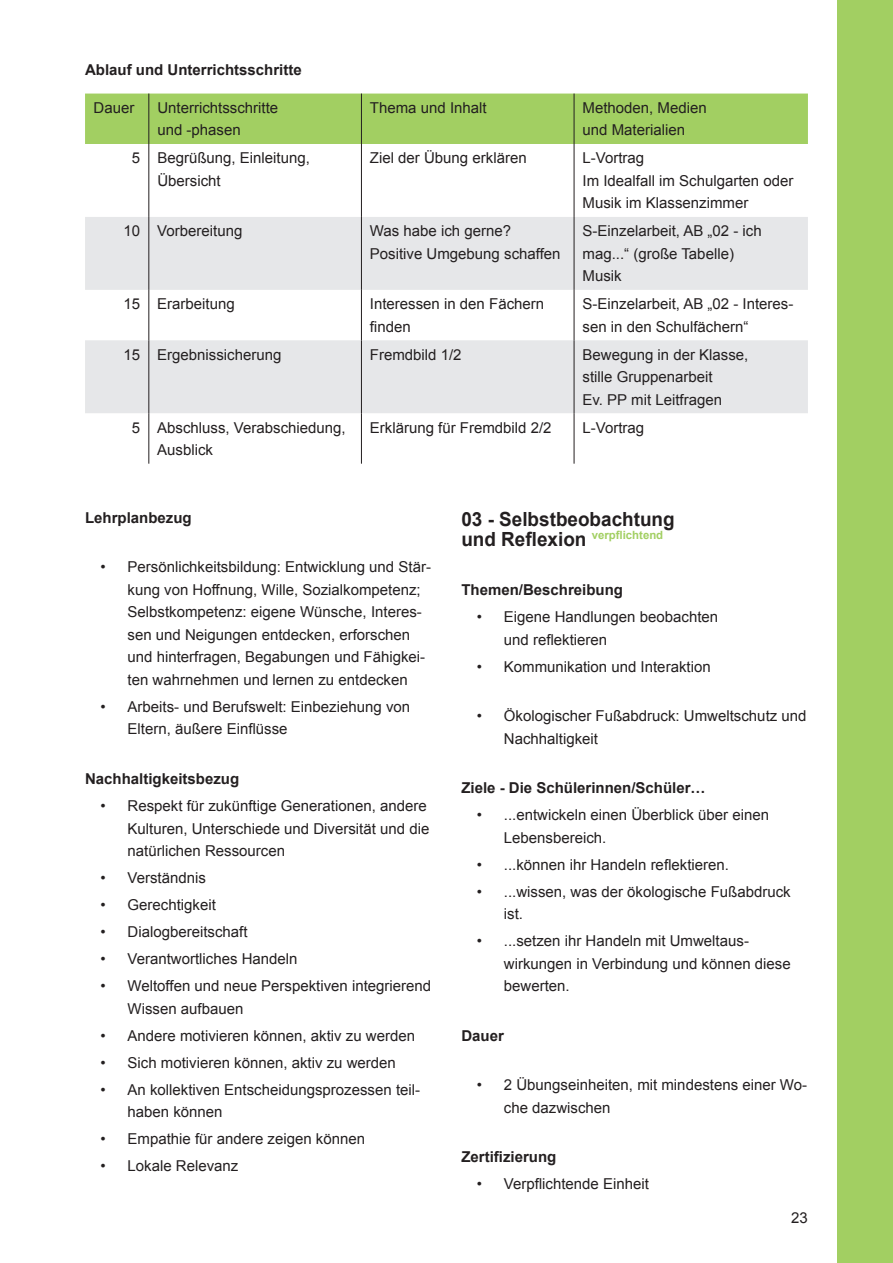
<style>
.page{position:relative;width:893px;height:1263px;background:#fff}
.page>*{position:absolute;margin:0;border:0;box-sizing:border-box;transform-origin:0 0}
.t1{font:700 19.5px "Arial";color:#231f20}
.t2{font:15px/22.5px "Arial";color:#231f20}
.t3{font:700 15px "Arial";color:#231f20}
.t4{font:700 11.4px "Arial";color:#a2cf62}
.s1{font-size:19.5px;color:#231f20}
</style>
<div class="page">
<div style="left:85px;top:94px;width:723px;height:50px;background:#a2cf62"></div>
<svg style="left:85px;top:217px;width:723px;height:196px;fill:#e6e7e9"></svg>
<hr style="left:149px;top:94px;width:1px;height:50px;background:#231f20">
<hr style="left:361px;top:94px;width:1px;height:50px;background:#231f20">
<hr style="left:574px;top:94px;width:1px;height:50px;background:#231f20">
<hr style="left:149px;top:144px;width:1px;height:73px;background:#231f20">
<hr style="left:361px;top:144px;width:1px;height:73px;background:#231f20">
<hr style="left:574px;top:144px;width:1px;height:73px;background:#231f20">
<hr style="left:149px;top:217px;width:1px;height:73px;background:#231f20">
<hr style="left:361px;top:217px;width:1px;height:73px;background:#231f20">
<hr style="left:574px;top:217px;width:1px;height:73px;background:#231f20">
<hr style="left:149px;top:290px;width:1px;height:50px;background:#231f20">
<hr style="left:361px;top:290px;width:1px;height:50px;background:#231f20">
<hr style="left:574px;top:290px;width:1px;height:50px;background:#231f20">
<hr style="left:149px;top:340px;width:1px;height:73px;background:#231f20">
<hr style="left:361px;top:340px;width:1px;height:73px;background:#231f20">
<hr style="left:574px;top:340px;width:1px;height:73px;background:#231f20">
<hr style="left:149px;top:413px;width:1px;height:51px;background:#231f20">
<hr style="left:361px;top:413px;width:1px;height:51px;background:#231f20">
<hr style="left:574px;top:413px;width:1px;height:51px;background:#231f20">
<div style="left:838px;top:0;width:55px;height:1263px;background:#a2cf62"></div>
<p class="t3" style="left:85px;top:59px;width:218px">Ablauf und Unterrichtsschritte</p>
<p class="t2" style="left:94px;top:97px;width:42px">Dauer</p>
<p class="t2" style="left:157px;top:97px;width:122px">Unterrichtsschritte und -phasen</p>
<p class="t2" style="left:370px;top:97px;width:118px">Thema und Inhalt</p>
<p class="t2" style="left:583px;top:97px;width:126px">Methoden, Medien und Materialien</p>
<p class="t2" style="left:157px;top:147px;width:154px;text-indent:-25px">5 Begrüßung, Einleitung,<br>Übersicht</p>
<p class="t2" style="left:370px;top:147px;width:158px">Ziel der Übung erklären</p>
<p class="t2" style="left:583px;top:147px;width:212px">L-Vortrag<br>Im Idealfall im Schulgarten oder<br>Musik im Klassenzimmer</p>
<p class="t2" style="left:124px;top:220px;width:120px">10 Vorbereitung</p>
<p class="t2" style="left:370px;top:220px;width:192px">Was habe ich gerne?<br>Positive Umgebung schaffen</p>
<p class="t2" style="left:582px;top:220px;width:181px">S-Einzelarbeit, AB „02 - ich mag...“ (große Tabelle)<br>Musik</p>
<p class="t2" style="left:124px;top:293px;width:113px">15 Erarbeitung</p>
<p class="t2" style="left:370px;top:293px;width:176px">Interessen in den Fächern finden</p>
<p class="t2" style="left:582px;top:293px;width:212px">S-Einzelarbeit, AB „02 - Interes&shy;sen in den Schulfächern“</p>
<p class="t2" style="left:124px;top:343px;width:159px">15 Ergebnissicherung</p>
<p class="t2" style="left:370px;top:343px;width:93px">Fremdbild 1/2</p>
<p class="t2" style="left:582px;top:343px;width:167px">Bewegung in der Klasse, stille Gruppenarbeit<br>Ev. PP mit Leitfragen</p>
<p class="t2" style="left:157px;top:416px;width:190px;text-indent:-25px">5 Abschluss, Verabschiedung,<br>Ausblick</p>
<p class="t2" style="left:370px;top:416px;width:183px">Erklärung für Fremdbild 2/2</p>
<p class="t2" style="left:582px;top:416px;width:63px">L-Vortrag</p>
<p class="t3" style="left:85px;top:508px;width:108px">Lehrplanbezug</p>
<p class="t2" style="left:128px;top:556px;width:305px;text-indent:-27px">• Persönlichkeitsbildung: Entwicklung und Stär&shy;kung von Hoffnung, Wille, Sozialkompetenz; Selbstkompetenz: eigene Wünsche, Interes&shy;sen und Neigungen entdecken, erforschen und hinterfragen, Begabungen und Fähigkei&shy;ten wahrnehmen und lernen zu entdecken</p>
<p class="t2" style="left:128px;top:696px;width:284px;text-indent:-27px">• Arbeits- und Berufswelt: Einbeziehung von<br>Eltern, äußere Einflüsse</p>
<p class="t3" style="left:85px;top:769px;width:156px">Nachhaltigkeitsbezug</p>
<p class="t2" style="left:128px;top:795px;width:303px;text-indent:-27px">• Respekt für zukünftige Generationen, andere<br>Kulturen, Unterschiede und Diversität und die natürlichen Ressourcen</p>
<p class="t2" style="left:101px;top:867px;width:107px">• Verständnis</p>
<p class="t2" style="left:101px;top:894px;width:117px">• Gerechtigkeit</p>
<p class="t2" style="left:101px;top:921px;width:149px">• Dialogbereitschaft</p>
<p class="t2" style="left:101px;top:948px;width:199px">• Verantwortliches Handeln</p>
<p class="t2" style="left:128px;top:975px;width:305px;text-indent:-27px">• Weltoffen und neue Perspektiven integrierend<br>Wissen aufbauen</p>
<p class="t2" style="left:101px;top:1024px;width:316px">• Andere motivieren können, aktiv zu werden</p>
<p class="t2" style="left:101px;top:1051px;width:297px">• Sich motivieren können, aktiv zu werden</p>
<p class="t2" style="left:128px;top:1078px;width:294px;text-indent:-27px">• An kollektiven Entscheidungsprozessen teil&shy;haben können</p>
<p class="t2" style="left:101px;top:1128px;width:266px">• Empathie für andere zeigen können</p>
<p class="t2" style="left:101px;top:1155px;width:139px">• Lokale Relevanz</p>
<h1 class="t1" style="left:461px;top:506px;width:215px">03 - Selbstbeobachtung</h1>
<p class="t4" style="left:461px;top:528px;width:203px"><span class="s1">und Reflexion</span> verpflichtend</p>
<p class="t3" style="left:461px;top:580px;width:163px">Themen/Beschreibung</p>
<p class="t2" style="left:504px;top:606px;width:216px;text-indent:-27px">• Eigene Handlungen beobachten und reflektieren</p>
<p class="t2" style="left:477px;top:655px;width:235px">• Kommunikation und Interaktion</p>
<p class="t2" style="left:504px;top:705px;width:304px;text-indent:-27px">• Ökologischer Fußabdruck: Umweltschutz und<br>Nachhaltigkeit</p>
<p class="t3" style="left:461px;top:778px;width:246px">Ziele - Die Schülerinnen/Schüler…</p>
<p class="t2" style="left:504px;top:804px;width:267px;text-indent:-27px">• ...entwickeln einen Überblick über einen<br>Lebensbereich.</p>
<p class="t2" style="left:477px;top:853px;width:254px">• ...können ihr Handeln reflektieren.</p>
<p class="t2" style="left:504px;top:880px;width:288px;text-indent:-27px">• ...wissen, was der ökologische Fußabdruck ist.</p>
<p class="t2" style="left:504px;top:930px;width:288px;text-indent:-27px">• ...setzen ihr Handeln mit Umweltaus&shy;wirkungen in Verbindung und können diese bewerten.</p>
<p class="t3" style="left:461px;top:1025px;width:44px">Dauer</p>
<p class="t2" style="left:504px;top:1074px;width:305px;text-indent:-27px">• 2 Übungseinheiten, mit mindestens einer Wo&shy;che dazwischen</p>
<p class="t3" style="left:461px;top:1147px;width:97px">Zertifizierung</p>
<p class="t2" style="left:477px;top:1173px;width:174px">• Verpflichtende Einheit</p>
<p class="t2" style="left:791px;top:1206px;width:18px">23</p>
</div>
